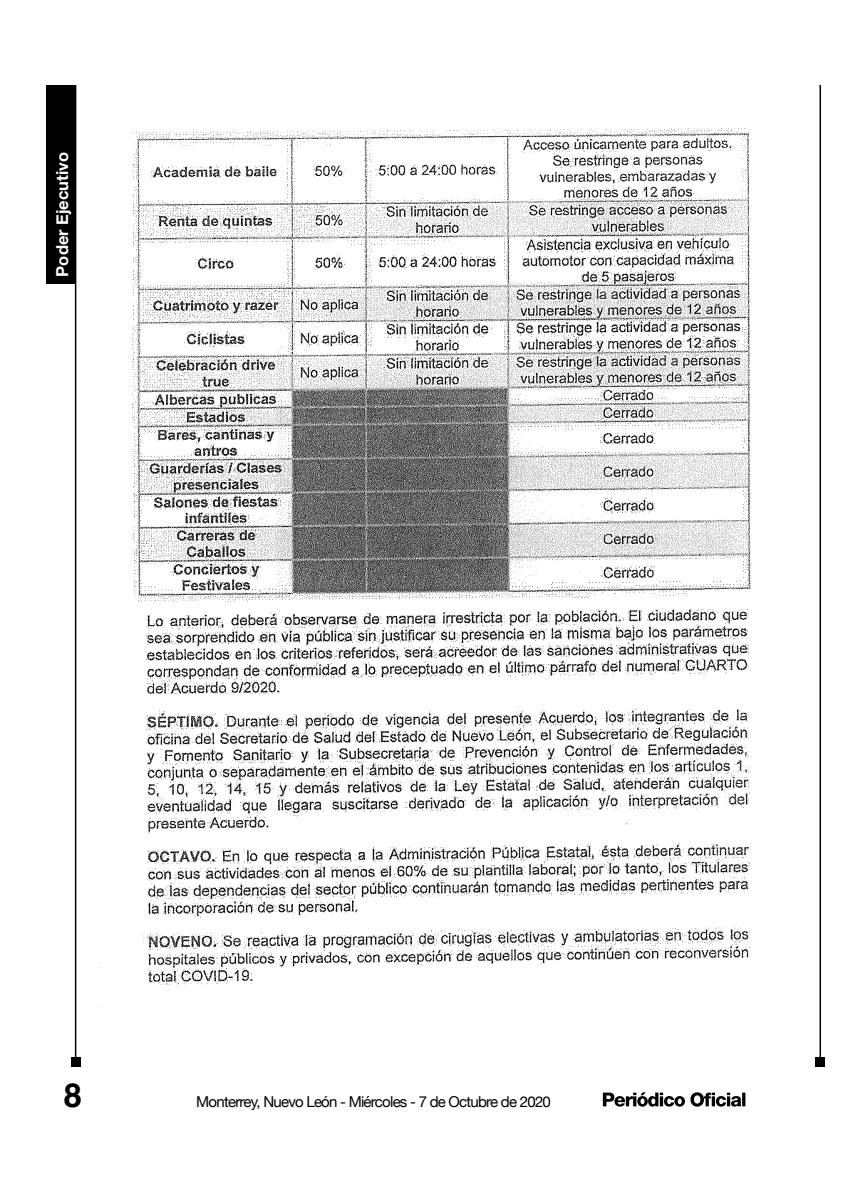
<style>
.page{position:relative;width:851px;height:1191px;background:#fff}
.page>*{position:absolute;margin:0;border:0;box-sizing:border-box;transform-origin:0 0}
.t1{font:700 33px "Helvetica";color:#000}
.t2{font:700 16.5px "Helvetica Neue";color:#fff}
.t3{font:15px "Helvetica Neue";letter-spacing:-.05em;color:#000}
</style>
<div class="page">
<hr style="left:75px;top:85px;width:1px;height:977px;background:#000">
<div style="left:71px;top:1057px;width:9px;height:10px;background:#000"></div>
<hr style="left:819px;top:85px;width:1px;height:977px;background:#000">
<div style="left:814px;top:1057px;width:10px;height:10px;background:#000"></div>
<div style="left:46px;top:85px;width:30px;height:198px;background:#000"></div>
<svg style="left:602px;top:1092px;width:143px;height:14px"></svg>
<img style="left:98px;top:128px;width:654px;height:879px">
<p class="t2" style="left:52px;top:276px;width:126px;rotate:-90deg">Poder Ejecutivo</p>
<h1 class="t1" style="left:63px;top:1075px;width:20px">8</h1>
<p class="t3" style="left:196px;top:1092px;width:356px">Monterrey, Nuevo León - Miércoles - 7 de Octubre de 2020</p>
</div>
